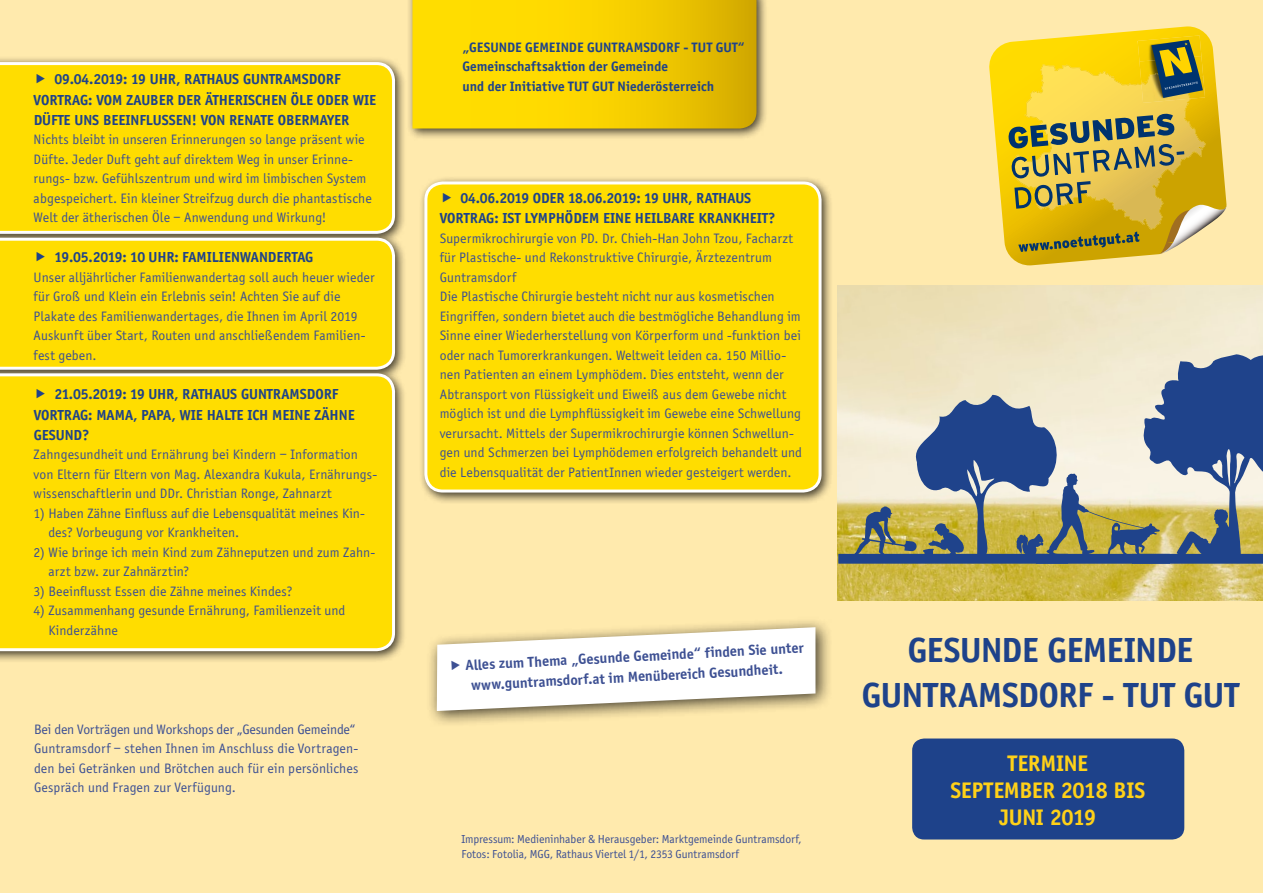
<style>
.page{position:relative;width:1263px;height:893px;background:#ffeaad}
.page>*{position:absolute;margin:0;border:0;box-sizing:border-box;transform-origin:0 0}
.t1{font:700 36px/45px "Officina Sans";letter-spacing:-.01em;color:#1e428a;text-align:center}
.t2{font:700 23.25px/27px "Officina Sans";letter-spacing:-.015em;color:#ffd118;text-align:center}
.t3{font:700 15px/20.2px "Officina Sans";color:#1e428a}
.t4{font:700 15px/20.2px "Officina Sans";color:#3d5093}
.t5{font:14.1px/19.5px "Officina Sans";letter-spacing:.01em;color:#3d5093}
.t6{font:700 14.1px/19.5px "Officina Sans";letter-spacing:.005em;color:#1e428a}
.t7{font:12px/15px "Officina Sans";letter-spacing:-.005em;color:#3d5093}
</style>
<div class="page">
<div style="left:406px;top:0;width:363px;height:141px;background:#000;opacity:.75"></div>
<svg style="left:412px;top:0;width:344px;height:129px;background:#f3ce00"></svg>
<svg style="left:989px;top:26px;width:221px;height:239px"></svg>
<img style="left:1138px;top:35px;width:63px;height:5px">
<svg style="left:1008px;top:40px;width:219px;height:214px;background:#cbb239"></svg>
<div style="left:912px;top:738px;width:272px;height:101px;background:#1e428a;border-radius:12px"></div>
<div style="left:426px;top:617px;width:407px;height:111px;background:#000;opacity:.75"></div>
<div style="left:0;top:56px;width:407px;height:190px;background:#000;opacity:.75"></div>
<div style="left:0;top:62px;width:395px;height:170px;background:#fd0"></div>
<div style="left:0;top:232px;width:407px;height:150px;background:#000;opacity:.75"></div>
<div style="left:0;top:238px;width:395px;height:129px;background:#fd0"></div>
<div style="left:0;top:367px;width:407px;height:296px;background:#000;opacity:.75"></div>
<div style="left:0;top:373px;width:395px;height:278px;background:#fd0"></div>
<div style="left:418px;top:176px;width:416px;height:328px;background:#000;opacity:.75"></div>
<div style="left:426px;top:183px;width:394px;height:308px;background:#fd0;border-radius:17px"></div>
<div style="left:424px;top:181px;width:397px;height:312px;border:3px solid #fff;border-radius:17px"></div>
<img style="left:838px;top:286px;width:425px;height:315px">
<svg style="left:838px;top:354px;width:425px;height:210px;background:#a1a7a2"></svg>
<svg style="left:437px;top:627px;width:378px;height:84px;background:#f4f1e6"></svg>
<svg style="left:37px;top:74px;width:8px;height:10px"></svg>
<svg style="left:37px;top:252px;width:8px;height:9px"></svg>
<svg style="left:37px;top:389px;width:8px;height:10px"></svg>
<p class="t3" style="left:34px;top:69px;width:308px;text-indent:21px">09.04.2019: 19 UHR, RATHAUS GUNTRAMSDORF<br>VORTRAG: VOM ZAUBER</p>
<p class="t3" style="left:178px;top:89px;width:9px">DER</p>
<p class="t3" style="left:205px;top:89px;width:16px">ÄTHERIS</p>
<p class="t3" style="left:255px;top:89px;width:16px">CHEN</p>
<p class="t3" style="left:291px;top:89px;width:81px">ÖLE ODER WIE</p>
<p class="t3" style="left:34px;top:110px;width:50px">DÜFTE UNS</p>
<p class="t3" style="left:103px;top:110px;width:8px">BEEINF</p>
<p class="t3" style="left:146px;top:110px;width:16px">LUSSEN</p>
<p class="t3" style="left:192px;top:110px;width:159px">! VON RENATE OBERMAYER</p>
<p class="t5" style="left:34px;top:130px;width:339px">Nichts bleibt in unseren Erinnerungen so lange präsent wie Düfte. Jeder Duft geht auf direktem Weg in unser Erinne&shy;rungs- bzw. Gefühlszentrum und wird im limbischen System abgespeichert. Ein kleiner Streifzug durch die phantastische Welt der ätherischen Öle – Anwendung und Wirkung!</p>
<p class="t3" style="left:54px;top:247px;width:259px">19.05.2019: 10 UHR: FAMILIENWANDERTAG</p>
<p class="t5" style="left:34px;top:267px;width:342px">Unser alljährlicher Familienwandertag soll auch heuer wieder für Groß und Klein ein Erlebnis sein! Achten Sie auf die Plakate des Familienwandertages, die Ihnen im April 2019<br>Auskunft über Start, Routen und anschließendem Familien&shy;fest geben.</p>
<p class="t3" style="left:34px;top:384px;width:323px;text-indent:21px">21.05.2019: 19 UHR, RATHAUS GUNTRAMSDORF<br>VORTRAG: MAMA, PAPA, WIE HALTE ICH MEINE ZÄHNE<br>GESUND?</p>
<p class="t5" style="left:34px;top:445px;width:345px">Zahngesundheit und Ernährung bei Kindern – Information von Eltern für Eltern von Mag. Alexandra Kukula, Ernährungs&shy;wissenschaftlerin und DDr. Christian Ronge, Zahnarzt</p>
<p class="t5" style="left:48px;top:504px;width:318px;text-indent:-15px">1) Haben Zähne Einfluss auf die Lebensqualität meines Kin&shy;des? Vorbeugung vor Krankheiten.</p>
<p class="t5" style="left:49px;top:543px;width:328px;text-indent:-15px">2) Wie bringe ich mein Kind zum Zähneputzen und zum Zahn&shy;arzt bzw. zur Zahnärztin?</p>
<p class="t5" style="left:34px;top:582px;width:260px">3) Beeinflusst Essen die Zähne meines Kindes?</p>
<p class="t5" style="left:49px;top:601px;width:298px;text-indent:-15px">4) Zusammenhang gesunde Ernährung, Familienzeit und<br>Kinderzähne</p>
<p class="t5" style="left:34px;top:719px;width:326px">Bei den Vorträgen und Workshops der „Gesunden Gemeinde“ Guntramsdorf – stehen Ihnen im Anschluss die Vortragen&shy;den bei Getränken und Brötchen auch für ein persönliches Gespräch und Fragen zur Verfügung.</p>
<p class="t6" style="left:462px;top:37px;width:23px">„GESUNDE</p>
<p class="t6" style="left:525px;top:37px;width:16px">GEMEINDE</p>
<p class="t6" style="left:587px;top:37px;width:17px">GUNTRAMSDORF</p>
<p class="t6" style="left:683px;top:37px;width:63px">- TUT GUT“</p>
<p class="t6" style="left:462px;top:57px;width:253px">GEMEINSCHAFTSAKTION DER GEMEINDE<br>UND DER INITIATIVE TUT GUT NIEDERÖSTERREICH</p>
<p class="t3" style="left:440px;top:188px;width:337px;text-align:center">04.06.2019 ODER 18.06.2019: 19 UHR, RATHAUS<br>VORTRAG: IST LYMPHÖDEM EINE HEILBARE KRANKHEIT?</p>
<p class="t5" style="left:440px;top:228px;width:364px">Supermikrochirurgie von PD. Dr. Chieh-Han John Tzou, Facharzt für Plastische- und Rekonstruktive Chirurgie, Ärztezentrum Guntramsdorf<br>Die Plastische Chirurgie besteht nicht nur aus kosmetischen Eingriffen, sondern bietet auch die bestmögliche Behandlung im Sinne einer Wiederherstellung von Körperform und -funktion bei oder nach Tumorerkrankungen. Weltweit leiden ca. 150 Millio&shy;nen Patienten an einem Lymphödem. Dies entsteht, wenn der Abtransport von Flüssigkeit und Eiweiß aus dem Gewebe nicht möglich ist und die Lymphflüssigkeit im Gewebe eine Schwellung verursacht. Mittels der Supermikrochirurgie können Schwellun&shy;gen und Schmerzen bei Lymphödemen erfolgreich behandelt und die Lebensqualität der PatientInnen wieder gesteigert werden.</p>
<p class="t4" style="left:470px;top:655px;width:338px;text-indent:-5px;rotate:-3deg">ALLES ZUM THEMA „GESUNDE GEMEINDE“ FINDEN SIE UNTER<br>WWW.GUNTRAMSDORF.AT IM MENÜBEREICH GESUNDHEIT.</p>
<p class="t7" style="left:461px;top:832px;width:342px">Impressum: Medieninhaber &amp; Herausgeber: Marktgemeinde Guntramsdorf,<br>Fotos: Fotolia, MGG, Rathaus Viertel 1/1, 2353 Guntramsdorf</p>
<h1 class="t1" style="left:862px;top:627px;width:379px">GESUNDE GEMEINDE<br>GUNTRAMSDORF - TUT GUT</h1>
<h2 class="t2" style="left:950px;top:749px;width:196px">TERMINE<br>SEPTEMBER 2018 BIS<br>JUNI 2019</h2>
</div>
